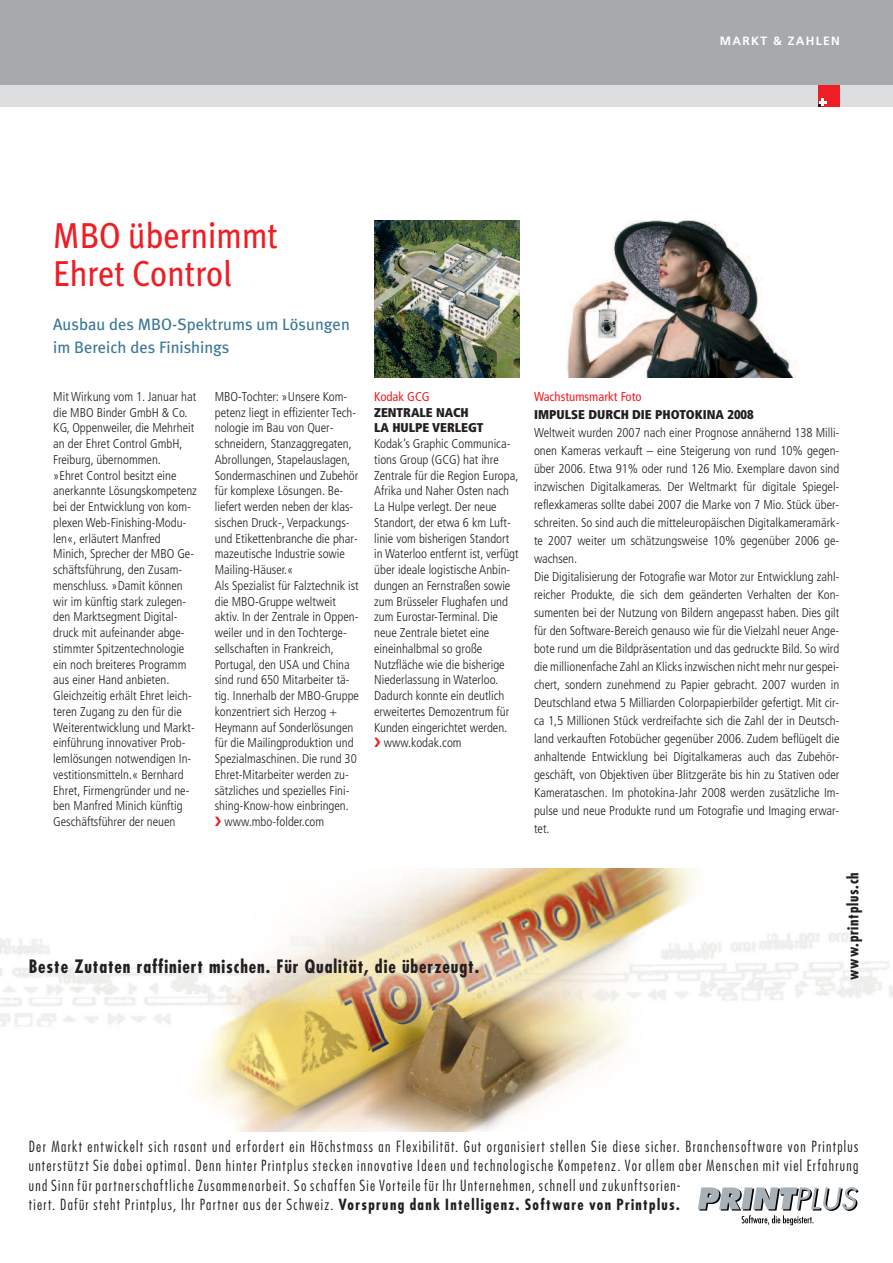
<style>
.page{position:relative;width:893px;height:1263px;background:#fff}
.page>*{position:absolute;margin:0;border:0;box-sizing:border-box;transform-origin:0 0}
.t1{font:36px/37.5px "Meta Plus";color:#ee1e24;scale:.9 1}
.t2{font:18px "Futura Condensed Bold+ZWLOIL";letter-spacing:.05em;color:#231f20}
.t3{font:16.5px/22.5px "Meta Plus";color:#3b7897}
.t4{font:15px/19.5px "Futura Condensed Light+XOXEJX";letter-spacing:.09em;color:#231f20}
.t5{font:15px "Futura Condensed Bold+ZWLOIL";letter-spacing:.05em;color:#231f20}
.t6{font:300 condensed 12.75px/15.8px "Frutiger";color:#231f20}
.t7{font:900 condensed 12.75px/15.8px "Frutiger";color:#231f20}
.t8{font:condensed 12.75px "Frutiger";color:#ee1e24}
.t9{font:700 12px "Frutiger CE";letter-spacing:.11em;color:#fff}
.s1{font-family:"Futura Condensed Bold+ZWLOIL"}
</style>
<div class="page">
<img style="left:374px;top:220px;width:146px;height:157px">
<img style="left:0;top:869px;width:892px;height:263px">
<svg style="left:698px;top:1187px;width:160px;height:38px"></svg>
<img style="left:566px;top:220px;width:231px;height:157px">
<div style="left:0;top:0;width:893px;height:85px;background:#a8a9ad"></div>
<div style="left:0;top:85px;width:893px;height:21px;background:#dcdddf"></div>
<div style="left:819px;top:85px;width:21px;height:21px;background:#ee1e24"></div>
<svg style="left:819px;top:98px;width:7px;height:8px"></svg>
<p class="t9" style="left:720px;top:36px;width:121px">MARKT &amp; ZAHLEN</p>
<h1 class="t1" style="left:53px;top:217px;width:251px">MBO übernimmt<br>Ehret Control</h1>
<p class="t3" style="left:53px;top:313px;width:298px">Ausbau des MBO-Spektrums um Lösungen im Bereich des Finishings</p>
<p class="t6" style="left:53px;top:390px;width:145px">Mit Wirkung vom 1. Januar hat die MBO Binder GmbH &amp; Co.<br>KG, Oppenweiler, die Mehrheit an der Ehret Control GmbH,<br>Freiburg, übernommen.<br>»Ehret Control besitzt eine anerkannte Lösungskompetenz bei der Entwicklung von kom&shy;plexen Web-Finishing-Modu&shy;len«, erläutert Manfred<br>Minich, Sprecher der MBO Ge&shy;schäftsführung, den Zusam&shy;menschluss. »Damit können wir im künftig stark zulegen&shy;den Marktsegment Digital&shy;druck mit aufeinander abge&shy;stimmter Spitzentechnologie ein noch breiteres Programm aus einer Hand anbieten.<br>Gleichzeitig erhält Ehret leich&shy;teren Zugang zu den für die<br>Weiterentwicklung und Markt&shy;einführung innovativer Prob&shy;lemlösungen notwendigen In&shy;vestitionsmitteln.« Bernhard<br>Ehret, Firmengründer und ne&shy;ben Manfred Minich künftig<br>Geschäftsführer der neuen</p>
<p class="t6" style="left:215px;top:390px;width:134px">MBO-Tochter: »Unsere Kom-</p>
<p class="t6" style="left:215px;top:405px;width:143px">petenz liegt in effizienter Tech-</p>
<p class="t6" style="left:215px;top:421px;width:120px">nologie im Bau von Quer-</p>
<p class="t6" style="left:215px;top:437px;width:139px">schneidern, Stanzaggregaten,</p>
<p class="t6" style="left:215px;top:453px;width:137px">Abrollungen, Stapelauslagen,</p>
<p class="t6" style="left:215px;top:468px;width:145px">Sondermaschinen und Zubehör</p>
<p class="t6" style="left:215px;top:484px;width:130px">für komplexe Lösungen. Be-</p>
<p class="t6" style="left:215px;top:500px;width:140px">liefert werden neben der klas-</p>
<p class="t6" style="left:215px;top:516px;width:136px">sischen Druck-, Verpackungs-</p>
<p class="t6" style="left:215px;top:531px;width:145px">und Etikettenbranche die phar-</p>
<p class="t6" style="left:215px;top:547px;width:132px">mazeutische Industrie sowie</p>
<p class="t6" style="left:215px;top:563px;width:80px">Mailing-Häuser.«</p>
<p class="t6" style="left:215px;top:579px;width:145px">Als Spezialist für Falztechnik ist</p>
<p class="t6" style="left:215px;top:594px;width:123px">die MBO-Gruppe weltweit</p>
<p class="t6" style="left:215px;top:610px;width:145px">aktiv. In der Zentrale in Oppen-</p>
<p class="t6" style="left:215px;top:626px;width:133px">weiler und in den Tochterge-</p>
<p class="t6" style="left:215px;top:642px;width:120px">sellschaften in Frankreich,</p>
<p class="t6" style="left:215px;top:657px;width:137px">Portugal, den USA und China</p>
<p class="t6" style="left:215px;top:673px;width:136px">sind rund 650 Mitarbeiter tä-</p>
<p class="t6" style="left:215px;top:689px;width:146px">tig. Innerhalb der MBO-Gruppe</p>
<p class="t6" style="left:215px;top:705px;width:124px">konzentriert sich Herzog +</p>
<p class="t6" style="left:215px;top:720px;width:140px">Heymann auf Sonderlösungen</p>
<p class="t6" style="left:215px;top:736px;width:140px">für die Mailingproduktion und</p>
<p class="t6" style="left:215px;top:752px;width:144px">Spezialmaschinen. Die rund 30</p>
<p class="t6" style="left:215px;top:768px;width:136px">Ehret-Mitarbeiter werden zu-</p>
<p class="t6" style="left:215px;top:783px;width:136px">sätzliches und spezielles Fini-</p>
<p class="t6" style="left:215px;top:799px;width:136px">shing-Know-how einbringen.</p>
<p class="t6" style="left:225px;top:815px;width:101px">www.mbo-folder.com</p>
<p class="t8" style="left:374px;top:391px;width:57px">Kodak GCG</p>
<p class="t7" style="left:374px;top:405px;width:111px">ZENTRALE NACH<br>LA HULPE VERLEGT</p>
<p class="t6" style="left:374px;top:437px;width:138px">Kodak’s Graphic Communica-</p>
<p class="t6" style="left:374px;top:453px;width:126px">tions Group (GCG) hat ihre</p>
<p class="t6" style="left:374px;top:468px;width:146px">Zentrale für die Region Europa,</p>
<p class="t6" style="left:374px;top:484px;width:136px">Afrika und Naher Osten nach</p>
<p class="t6" style="left:374px;top:500px;width:124px">La Hulpe verlegt. Der neue</p>
<p class="t6" style="left:374px;top:516px;width:138px">Standort, der etwa 6 km Luft-</p>
<p class="t6" style="left:374px;top:531px;width:137px">linie vom bisherigen Standort</p>
<p class="t6" style="left:374px;top:547px;width:146px">in Waterloo entfernt ist, verfügt</p>
<p class="t6" style="left:374px;top:563px;width:138px">über ideale logistische Anbin-</p>
<p class="t6" style="left:374px;top:579px;width:138px">dungen an Fernstraßen sowie</p>
<p class="t6" style="left:374px;top:594px;width:135px">zum Brüsseler Flughafen und</p>
<p class="t6" style="left:374px;top:610px;width:125px">zum Eurostar-Terminal. Die</p>
<p class="t6" style="left:374px;top:626px;width:117px">neue Zentrale bietet eine</p>
<p class="t6" style="left:374px;top:642px;width:110px">eineinhalbmal so große</p>
<p class="t6" style="left:374px;top:657px;width:132px">Nutzfläche wie die bisherige</p>
<p class="t6" style="left:374px;top:673px;width:125px">Niederlassung in Waterloo.</p>
<p class="t6" style="left:374px;top:689px;width:132px">Dadurch konnte ein deutlich</p>
<p class="t6" style="left:374px;top:705px;width:137px">erweitertes Demozentrum für</p>
<p class="t6" style="left:374px;top:720px;width:135px">Kunden eingerichtet werden.</p>
<p class="t6" style="left:384px;top:736px;width:79px">www.kodak.com</p>
<p class="t8" style="left:534px;top:391px;width:109px">Wachstumsmarkt Foto</p>
<p class="t7" style="left:534px;top:408px;width:221px">IMPULSE DURCH DIE PHOTOKINA 2008</p>
<p class="t6" style="left:534px;top:424px;width:307px;line-height:18px">Weltweit wurden 2007 nach einer Prognose annähernd 138 Milli&shy;onen Kameras verkauft – eine Steigerung von rund 10% gegen&shy;über 2006. Etwa 91% oder rund 126 Mio. Exemplare davon sind inzwischen Digitalkameras. Der Weltmarkt für digitale Spiegel&shy;reflexkameras sollte dabei 2007 die Marke von 7 Mio. Stück über&shy;schreiten. So sind auch die mitteleuropäischen Digitalkameramärk&shy;te 2007 weiter um schätzungsweise 10% gegenüber 2006 ge&shy;wachsen.<br>Die Digitalisierung der Fotografie war Motor zur Entwicklung zahl&shy;reicher Produkte, die sich dem geänderten Verhalten der Kon&shy;sumenten bei der Nutzung von Bildern angepasst haben. Dies gilt für den Software-Bereich genauso wie für die Vielzahl neuer Ange&shy;bote rund um die Bildpräsentation und das gedruckte Bild. So wird die millionenfache Zahl an Klicks inzwischen nicht mehr nur gespei&shy;chert, sondern zunehmend zu Papier gebracht. 2007 wurden in Deutschland etwa 5 Milliarden Colorpapierbilder gefertigt. Mit cir&shy;ca 1,5 Millionen Stück verdreifachte sich die Zahl der in Deutsch&shy;land verkauften Fotobücher gegenüber 2006. Zudem beflügelt die anhaltende Entwicklung bei Digitalkameras auch das Zubehör&shy;geschäft, von Objektiven über Blitzgeräte bis hin zu Stativen oder Kamerataschen. Im photokina-Jahr 2008 werden zusätzliche Im&shy;pulse und neue Produkte rund um Fotografie und Imaging erwar&shy;tet.</p>
<h2 class="t2" style="left:29px;top:958px;width:452px">Beste Zutaten raffiniert mischen. Für Qualität, die überzeugt.</h2>
<p class="t5" style="left:846px;top:980px;width:109px;rotate:-90deg">www.printplus.ch</p>
<p class="t4" style="left:29px;top:1137px;width:831px">Der Markt entwickelt sich rasant und erfordert ein Höchstmass an Flexibilität. Gut organisiert stellen Sie diese sicher. Branchensoftware von Printplus unterstützt Sie dabei optimal. Denn hinter Printplus stecken innovative Ideen und technologische Kompetenz. Vor allem aber Menschen mit viel Erfahrung und Sinn für partnerschaftliche Zusammenarbeit. So schaffen Sie Vorteile für Ihr Unternehmen, schnell und zukunftsorien-<br>tiert. Dafür steht Printplus, Ihr Partner aus der Schweiz. <span class="s1">Vorsprung dank Intelligenz. Software von Printplus.</span></p>
</div>
